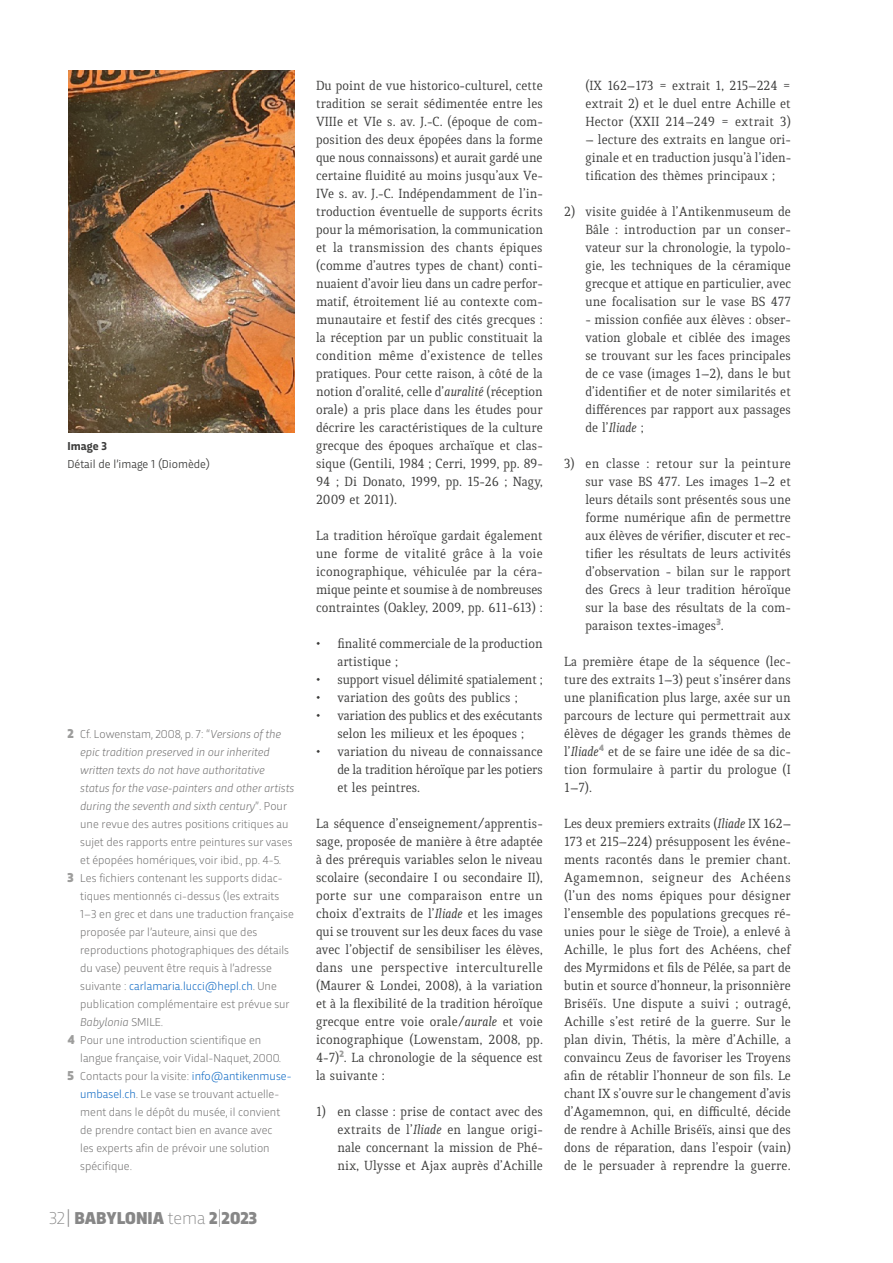
<style>
.page{position:relative;width:893px;height:1263px;background:#fff}
.page>*{position:absolute;margin:0;border:0;box-sizing:border-box;transform-origin:0 0}
.t1{font:900 18px "Trasandina";color:#878787}
.t2{font:14.25px/18px "Quiroga Serif Pro";color:#3c3c3b;text-align:justify}
.t3{font:300 12px "Trasandina";color:#706f6f}
.t4{font:italic 300 12px "Trasandina";color:#706f6f}
.t5{font:300 12px "Trasandina";color:#0563c1}
.t6{font:12px "Trasandina";color:#3c3c3b}
.t7{font:700 12px "Trasandina";color:#3c3c3b}
.s1{font-weight:900;font-size:13.5px;color:#9d9d9c}
.s2{font-style:italic}
.s3{font-style:normal}
.s4{color:#706f6f}
.s5{color:#0563c1}
.s6{font-weight:200}
.s7{font-weight:300}
</style>
<div class="page">
<img style="left:68px;top:71px;width:227px;height:362px">
<p class="t7" style="left:68px;top:437px;width:41px">Image 3</p>
<p class="t6" style="left:68px;top:455px;width:144px">Détail de l’image 1 (Diomède)</p>
<p class="t3" style="left:68px;top:725px;width:215px"><span class="s1">2</span> Cf. Lowenstam, 2008, p. 7: “<span class="s2">Versions of the</span></p>
<p class="t4" style="left:80px;top:743px;width:191px">epic tradition preserved in our inherited</p>
<p class="t4" style="left:80px;top:761px;width:186px">written texts do not have authoritative</p>
<p class="t4" style="left:80px;top:779px;width:216px">status for the vase-painters and other artists</p>
<p class="t4" style="left:80px;top:797px;width:208px">during the seventh and sixth century<span class="s3">”. Pour</span></p>
<p class="t3" style="left:80px;top:815px;width:210px">une revue des autres positions critiques au</p>
<p class="t3" style="left:80px;top:833px;width:214px">sujet des rapports entre peintures sur vases</p>
<p class="t3" style="left:80px;top:851px;width:202px">et épopées homériques, voir ibid., pp. 4-5.</p>
<p class="t3" style="left:68px;top:869px;width:216px"><span class="s1">3</span> Les fichiers contenant les supports didac-</p>
<p class="t3" style="left:80px;top:887px;width:201px">tiques mentionnés ci-dessus (les extraits</p>
<p class="t3" style="left:80px;top:905px;width:215px">1–3 en grec et dans une traduction française</p>
<p class="t3" style="left:80px;top:923px;width:179px">proposée par l’auteure, ainsi que des</p>
<p class="t3" style="left:80px;top:941px;width:210px">reproductions photographiques des détails</p>
<p class="t3" style="left:80px;top:959px;width:193px">du vase) peuvent être requis à l’adresse</p>
<p class="t5" style="left:80px;top:977px;width:198px"><span class="s4">suivante :</span> carlamaria.lucci@hepl.ch<span class="s4">. Une</span></p>
<p class="t3" style="left:80px;top:995px;width:211px">publication complémentaire est prévue sur</p>
<p class="t4" style="left:80px;top:1013px;width:85px">Babylonia <span class="s3">SMILE.</span></p>
<p class="t3" style="left:68px;top:1031px;width:195px"><span class="s1">4</span> Pour une introduction scientifique en</p>
<p class="t3" style="left:80px;top:1049px;width:203px">langue française, voir Vidal-Naquet, 2000.</p>
<p class="t3" style="left:68px;top:1067px;width:225px"><span class="s1">5</span> Contacts pour la visite: <span class="s5">info@antikenmuse-</span></p>
<p class="t3" style="left:80px;top:1085px;width:201px"><span class="s5">umbasel.ch</span>. Le vase se trouvant actuelle-</p>
<p class="t3" style="left:80px;top:1103px;width:202px">ment dans le dépôt du musée, il convient</p>
<p class="t3" style="left:80px;top:1121px;width:194px">de prendre contact bien en avance avec</p>
<p class="t3" style="left:80px;top:1139px;width:191px">les experts afin de prévoir une solution</p>
<p class="t3" style="left:80px;top:1157px;width:53px">spécifique.</p>
<p class="t1" style="left:49px;top:1205px;width:209px"><span class="s6">32</span><span class="s7">|</span> BABYLONIA <span class="s6">tema</span> 2<span class="s6">|</span>2023</p>
<p class="t2" style="left:316px;top:77px;width:228px">Du point de vue historico-culturel, cette tradition se serait sédimentée entre les VIIIe et VIe s. av. J.-C. (époque de com&shy;position des deux épopées dans la forme que nous connaissons) et aurait gardé une certaine fluidité au moins jusqu’aux Ve-IVe s. av. J.-C. Indépendamment de l’in&shy;troduction éventuelle de supports écrits pour la mémorisation, la communication et la transmission des chants épiques (comme d’autres types de chant) conti&shy;nuaient d’avoir lieu dans un cadre perfor&shy;matif, étroitement lié au contexte com&shy;munautaire et festif des cités grecques : la réception par un public constituait la condition même d’existence de telles pratiques. Pour cette raison, à côté de la notion d’oralité, celle d’<span class="s2">auralité</span> (réception orale) a pris place dans les études pour décrire les caractéristiques de la culture grecque des époques archaïque et clas&shy;sique (Gentili, 1984 ; Cerri, 1999, pp. 89- 94 ; Di Donato, 1999, pp. 15-26 ; Nagy, 2009 et 2011).</p>
<p class="t2" style="left:316px;top:526px;width:228px">La tradition héroïque gardait également une forme de vitalité grâce à la voie iconographique, véhiculée par la céra&shy;mique peinte et soumise à de nombreuses contraintes (Oakley, 2009, pp. 611-613) :</p>
<p class="t2" style="left:337px;top:634px;width:207px;text-indent:-21px">• finalité commerciale de la production artistique ;</p>
<p class="t2" style="left:316px;top:670px;width:228px">• support visuel délimité spatialement ;</p>
<p class="t2" style="left:316px;top:688px;width:203px">• variation des goûts des publics ;</p>
<p class="t2" style="left:316px;top:706px;width:228px;text-align:center">• variation des publics et des exécutants selon les milieux et les époques ;</p>
<p class="t2" style="left:337px;top:742px;width:207px;text-indent:-21px">• variation du niveau de connaissance de la tradition héroïque par les potiers et les peintres.</p>
<p class="t2" style="left:316px;top:814px;width:228px">La séquence d’enseignement/apprentis&shy;sage, proposée de manière à être adaptée à des prérequis variables selon le niveau scolaire (secondaire I ou secondaire II), porte sur une comparaison entre un choix d’extraits de l’<span class="s2">Iliade</span> et les images qui se trouvent sur les deux faces du vase avec l’objectif de sensibiliser les élèves, dans une perspective interculturelle (Maurer &amp; Londei, 2008), à la variation et à la flexibilité de la tradition héroïque grecque entre voie orale/<span class="s2">aurale</span> et voie iconographique (Lowenstam, 2008, pp.<br>4-7)<sup>2</sup>. La chronologie de la séquence est la suivante :</p>
<p class="t2" style="left:337px;top:1103px;width:207px;text-indent:-21px">1) en classe : prise de contact avec des extraits de l’<span class="s2">Iliade</span> en langue origi&shy;nale concernant la mission de Phé&shy;nix, Ulysse et Ajax auprès d’Achille</p>
<p class="t2" style="left:585px;top:77px;width:207px">(IX 162–173 = extrait 1, 215–224 = extrait 2) et le duel entre Achille et Hector (XXII 214–249 = extrait 3)</p>
<p class="t2" style="left:585px;top:131px;width:207px">– lecture des extraits en langue ori&shy;ginale et en traduction jusqu’à l’iden&shy;tification des thèmes principaux ;</p>
<p class="t2" style="left:585px;top:203px;width:207px;text-indent:-21px">2) visite guidée à l’Antikenmuseum de Bâle : introduction par un conser&shy;vateur sur la chronologie, la typolo&shy;gie, les techniques de la céramique grecque et attique en particulier, avec une focalisation sur le vase BS 477</p>
<p class="t2" style="left:585px;top:311px;width:207px">- mission confiée aux élèves : obser&shy;vation globale et ciblée des images se trouvant sur les faces principales de ce vase (images 1–2), dans le but d’identifier et de noter similarités et différences par rapport aux passages de l’<span class="s2">Iliade</span> ;</p>
<p class="t2" style="left:585px;top:455px;width:207px;text-indent:-21px">3) en classe : retour sur la peinture sur vase BS 477. Les images 1–2 et leurs détails sont présentés sous une forme numérique afin de permettre aux élèves de vérifier, discuter et rec&shy;tifier les résultats de leurs activités d’observation - bilan sur le rapport des Grecs à leur tradition héroïque sur la base des résultats de la com&shy;paraison textes-images<sup>3</sup>.</p>
<p class="t2" style="left:564px;top:653px;width:228px">La première étape de la séquence (lec&shy;ture des extraits 1–3) peut s’insérer dans une planification plus large, axée sur un parcours de lecture qui permettrait aux élèves de dégager les grands thèmes de l’<span class="s2">Iliade</span><sup>4</sup> et de se faire une idée de sa dic&shy;tion formulaire à partir du prologue (I 1–7).</p>
<p class="t2" style="left:564px;top:815px;width:228px">Les deux premiers extraits (<span class="s2">Iliade</span> IX 162– 173 et 215–224) présupposent les événe&shy;ments racontés dans le premier chant.<br>Agamemnon, seigneur des Achéens (l’un des noms épiques pour désigner l’ensemble des populations grecques ré&shy;unies pour le siège de Troie), a enlevé à Achille, le plus fort des Achéens, chef des Myrmidons et fils de Pélée, sa part de butin et source d’honneur, la prisonnière Briséïs. Une dispute a suivi ; outragé, Achille s’est retiré de la guerre. Sur le plan divin, Thétis, la mère d’Achille, a convaincu Zeus de favoriser les Troyens afin de rétablir l’honneur de son fils. Le chant IX s’ouvre sur le changement d’avis d’Agamemnon, qui, en difficulté, décide de rendre à Achille Briséïs, ainsi que des dons de réparation, dans l’espoir (vain) de le persuader à reprendre la guerre.</p>
</div>
